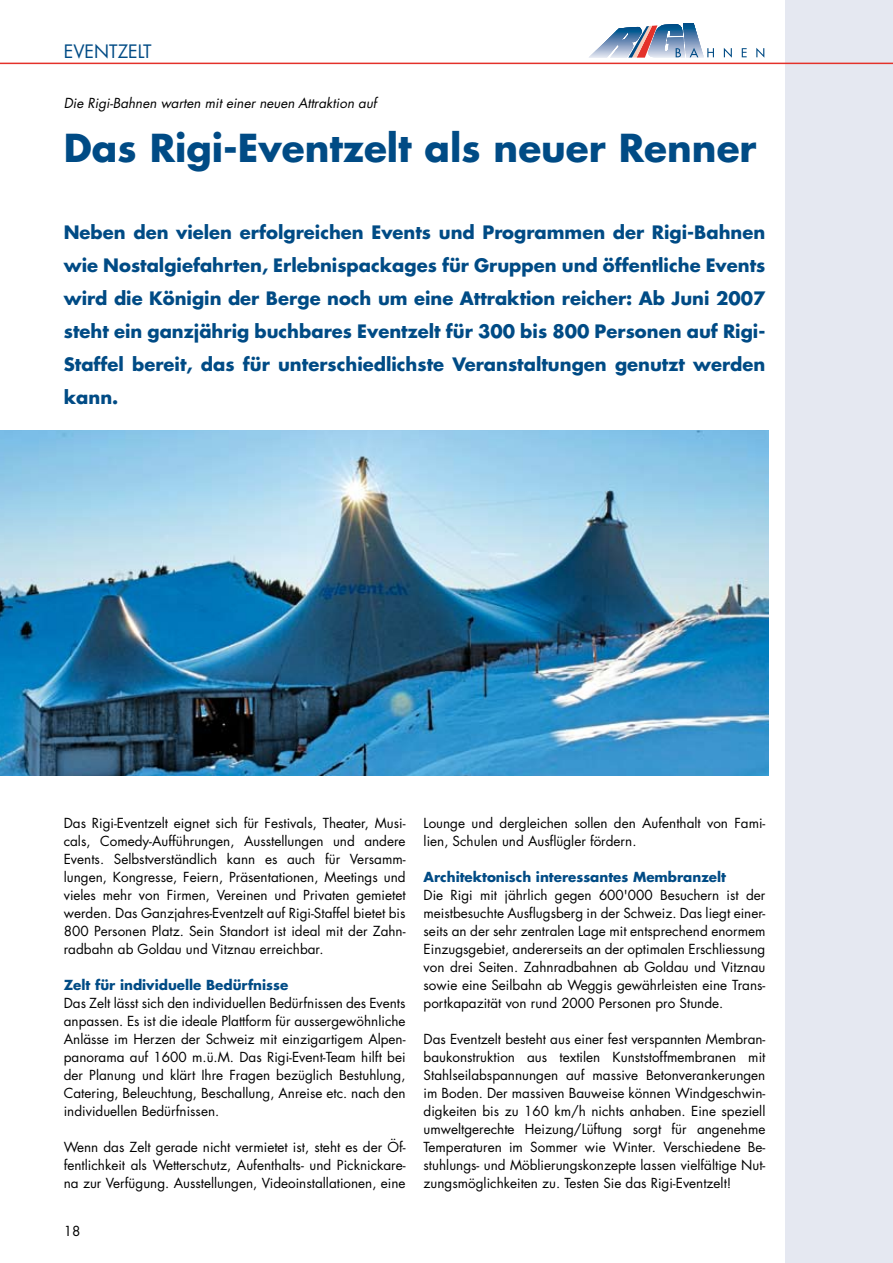
<style>
.page{position:relative;width:893px;height:1263px;background:#fff}
.page>*{position:absolute;margin:0;border:0;box-sizing:border-box;transform-origin:0 0}
.t1{font:700 37.5px "Futura";color:#004b85}
.t2{font:700 18px/33px "Futura";color:#004b85;text-align:justify}
.t3{font:18px "Futura";color:#004b85}
.t4{font:13.5px/18px "Futura";color:#000;text-align:justify}
.t5{font:700 13.5px "Futura";color:#004b85}
.t6{font:italic 13.5px "Futura";color:#000}
</style>
<div class="page">
<div style="left:786px;top:0;width:107px;height:1263px;background:#e5e8f1"></div>
<hr style="left:647px;top:57px;width:38px;height:1px;background:#e4e9f2">
<hr style="left:647px;top:56px;width:38px;height:1px;background:#dde3ee">
<hr style="left:647px;top:55px;width:38px;height:1px;background:#d7deeb">
<hr style="left:647px;top:54px;width:38px;height:1px;background:#cfd7e7">
<hr style="left:647px;top:53px;width:38px;height:1px;background:#c8d1e3">
<hr style="left:647px;top:52px;width:38px;height:1px;background:#c0cbe0">
<hr style="left:647px;top:51px;width:38px;height:1px;background:#b8c5db">
<hr style="left:647px;top:50px;width:38px;height:1px;background:#b3c1d9">
<hr style="left:647px;top:49px;width:38px;height:1px;background:#abbad5">
<hr style="left:647px;top:48px;width:38px;height:1px;background:#a4b5d1">
<hr style="left:647px;top:47px;width:38px;height:1px;background:#9dafcd">
<hr style="left:647px;top:46px;width:38px;height:1px;background:#95a9c9">
<hr style="left:647px;top:45px;width:38px;height:1px;background:#8fa5c6">
<hr style="left:647px;top:44px;width:38px;height:1px;background:#889fc3">
<hr style="left:647px;top:43px;width:38px;height:1px;background:#8099be">
<hr style="left:647px;top:42px;width:38px;height:1px;background:#7894bb">
<hr style="left:647px;top:41px;width:38px;height:1px;background:#718eb7">
<hr style="left:647px;top:40px;width:38px;height:1px;background:#6b8bb5">
<hr style="left:647px;top:39px;width:38px;height:1px;background:#6385b1">
<hr style="left:647px;top:38px;width:38px;height:1px;background:#5c80ad">
<hr style="left:647px;top:37px;width:38px;height:1px;background:#537baa">
<hr style="left:647px;top:36px;width:38px;height:1px;background:#4b76a7">
<hr style="left:647px;top:35px;width:38px;height:1px;background:#4473a4">
<hr style="left:647px;top:34px;width:38px;height:1px;background:#3c6fa1">
<hr style="left:647px;top:33px;width:38px;height:1px;background:#326a9e">
<hr style="left:647px;top:32px;width:38px;height:1px;background:#29669a">
<hr style="left:647px;top:31px;width:38px;height:1px;background:#1a6197">
<hr style="left:647px;top:30px;width:38px;height:1px;background:#065e94">
<hr style="left:647px;top:29px;width:38px;height:1px;background:#005b92">
<hr style="left:647px;top:28px;width:38px;height:1px;background:#00578f">
<hr style="left:647px;top:27px;width:38px;height:1px;background:#00548c">
<hr style="left:647px;top:26px;width:38px;height:1px;background:#005089">
<hr style="left:647px;top:25px;width:38px;height:1px;background:#004d87">
<hr style="left:647px;top:24px;width:38px;height:1px;background:#004b85">
<svg style="left:636px;top:25px;width:21px;height:33px"></svg>
<svg style="left:676px;top:24px;width:88px;height:34px"></svg>
<hr style="left:589px;top:57px;width:54px;height:1px;background:#e4e9f2">
<hr style="left:589px;top:56px;width:54px;height:1px;background:#dde3ee">
<hr style="left:589px;top:55px;width:54px;height:1px;background:#d5dcea">
<hr style="left:589px;top:54px;width:54px;height:1px;background:#cbd4e5">
<hr style="left:589px;top:53px;width:54px;height:1px;background:#c4cee2">
<hr style="left:589px;top:52px;width:54px;height:1px;background:#bcc8dd">
<hr style="left:589px;top:51px;width:54px;height:1px;background:#b4c2da">
<hr style="left:589px;top:50px;width:54px;height:1px;background:#adbcd6">
<hr style="left:589px;top:49px;width:54px;height:1px;background:#a6b6d2">
<hr style="left:589px;top:48px;width:54px;height:1px;background:#9fb0ce">
<hr style="left:589px;top:47px;width:54px;height:1px;background:#95a9c9">
<hr style="left:589px;top:46px;width:54px;height:1px;background:#8da3c5">
<hr style="left:589px;top:45px;width:54px;height:1px;background:#869dc1">
<hr style="left:589px;top:44px;width:54px;height:1px;background:#7e98be">
<hr style="left:589px;top:43px;width:54px;height:1px;background:#7692ba">
<hr style="left:589px;top:42px;width:54px;height:1px;background:#6f8db7">
<hr style="left:589px;top:41px;width:54px;height:1px;background:#6587b2">
<hr style="left:589px;top:40px;width:54px;height:1px;background:#5d81ae">
<hr style="left:589px;top:39px;width:54px;height:1px;background:#557cab">
<hr style="left:589px;top:38px;width:54px;height:1px;background:#4e78a8">
<hr style="left:589px;top:37px;width:54px;height:1px;background:#4473a4">
<hr style="left:589px;top:36px;width:54px;height:1px;background:#3c6fa1">
<hr style="left:589px;top:35px;width:54px;height:1px;background:#326a9e">
<hr style="left:589px;top:34px;width:54px;height:1px;background:#256599">
<hr style="left:589px;top:33px;width:54px;height:1px;background:#156197">
<hr style="left:589px;top:32px;width:54px;height:1px;background:#005d93">
<hr style="left:589px;top:31px;width:54px;height:1px;background:#005991">
<hr style="left:589px;top:30px;width:54px;height:1px;background:#00568e">
<hr style="left:589px;top:29px;width:54px;height:1px;background:#00528b">
<hr style="left:589px;top:28px;width:54px;height:1px;background:#004f88">
<hr style="left:589px;top:27px;width:54px;height:1px;background:#004b85">
<hr style="left:0;top:63px;width:893px;height:1px;background:#e4312a">
<img style="left:0;top:430px;width:768px;height:346px">
<h2 class="t3" style="left:64px;top:39px;width:89px">EVENTZELT</h2>
<p class="t6" style="left:64px;top:94px;width:314px">Die Rigi-Bahnen warten mit einer neuen Attraktion auf</p>
<h1 class="t1" style="left:64px;top:122px;width:694px">Das Rigi-Eventzelt als neuer Renner</h1>
<p class="t2" style="left:64px;top:215px;width:703px">Neben den vielen erfolgreichen Events und Programmen der Rigi-Bahnen wie Nostalgiefahrten, Erlebnispackages für Gruppen und öffentliche Events wird die Königin der Berge noch um eine Attraktion reicher: Ab Juni 2007 steht ein ganzjährig buchbares Eventzelt für 300 bis 800 Personen auf Rigi-Staffel bereit, das für unterschiedlichste Veranstaltungen genutzt werden kann.</p>
<p class="t4" style="left:64px;top:814px;width:343px">Das Rigi-Eventzelt eignet sich für Festivals, Theater, Musi&shy;cals, Comedy-Aufführungen, Ausstellungen und andere Events. Selbstverständlich kann es auch für Versamm&shy;lungen, Kongresse, Feiern, Präsentationen, Meetings und vieles mehr von Firmen, Vereinen und Privaten gemietet werden. Das Ganzjahres-Eventzelt auf Rigi-Staffel bietet bis 800 Personen Platz. Sein Standort ist ideal mit der Zahn&shy;radbahn ab Goldau und Vitznau erreichbar.</p>
<p class="t5" style="left:64px;top:976px;width:226px">Zelt für individuelle Bedürfnisse</p>
<p class="t4" style="left:64px;top:994px;width:343px">Das Zelt lässt sich den individuellen Bedürfnissen des Events anpassen. Es ist die ideale Plattform für aussergewöhnliche Anlässe im Herzen der Schweiz mit einzigartigem Alpen&shy;panorama auf 1600 m.ü.M. Das Rigi-Event-Team hilft bei der Planung und klärt Ihre Fragen bezüglich Bestuhlung, Catering, Beleuchtung, Beschallung, Anreise etc. nach den individuellen Bedürfnissen.</p>
<p class="t4" style="left:64px;top:1138px;width:343px">Wenn das Zelt gerade nicht vermietet ist, steht es der Öf&shy;fentlichkeit als Wetterschutz, Aufenthalts- und Picknickare&shy;na zur Verfügung. Ausstellungen, Videoinstallationen, eine</p>
<p class="t4" style="left:64px;top:1222px;width:18px">18</p>
<p class="t4" style="left:424px;top:814px;width:343px">Lounge und dergleichen sollen den Aufenthalt von Fami&shy;lien, Schulen und Ausflügler fördern.</p>
<p class="t5" style="left:424px;top:868px;width:304px">Architektonisch interessantes Membranzelt</p>
<p class="t4" style="left:424px;top:886px;width:343px">Die Rigi mit jährlich gegen 600'000 Besuchern ist der meistbesuchte Ausflugsberg in der Schweiz. Das liegt einer&shy;seits an der sehr zentralen Lage mit entsprechend enormem Einzugsgebiet, andererseits an der optimalen Erschliessung von drei Seiten. Zahnradbahnen ab Goldau und Vitznau sowie eine Seilbahn ab Weggis gewährleisten eine Trans&shy;portkapazität von rund 2000 Personen pro Stunde.</p>
<p class="t4" style="left:424px;top:1030px;width:343px">Das Eventzelt besteht aus einer fest verspannten Membran&shy;baukonstruktion aus textilen Kunststoffmembranen mit Stahlseilabspannungen auf massive Betonverankerungen im Boden. Der massiven Bauweise können Windgeschwin&shy;digkeiten bis zu 160 km/h nichts anhaben. Eine speziell umweltgerechte Heizung/Lüftung sorgt für angenehme Temperaturen im Sommer wie Winter. Verschiedene Be&shy;stuhlungs- und Möblierungskonzepte lassen vielfältige Nut&shy;zungsmöglichkeiten zu. Testen Sie das Rigi-Eventzelt!</p>
</div>
